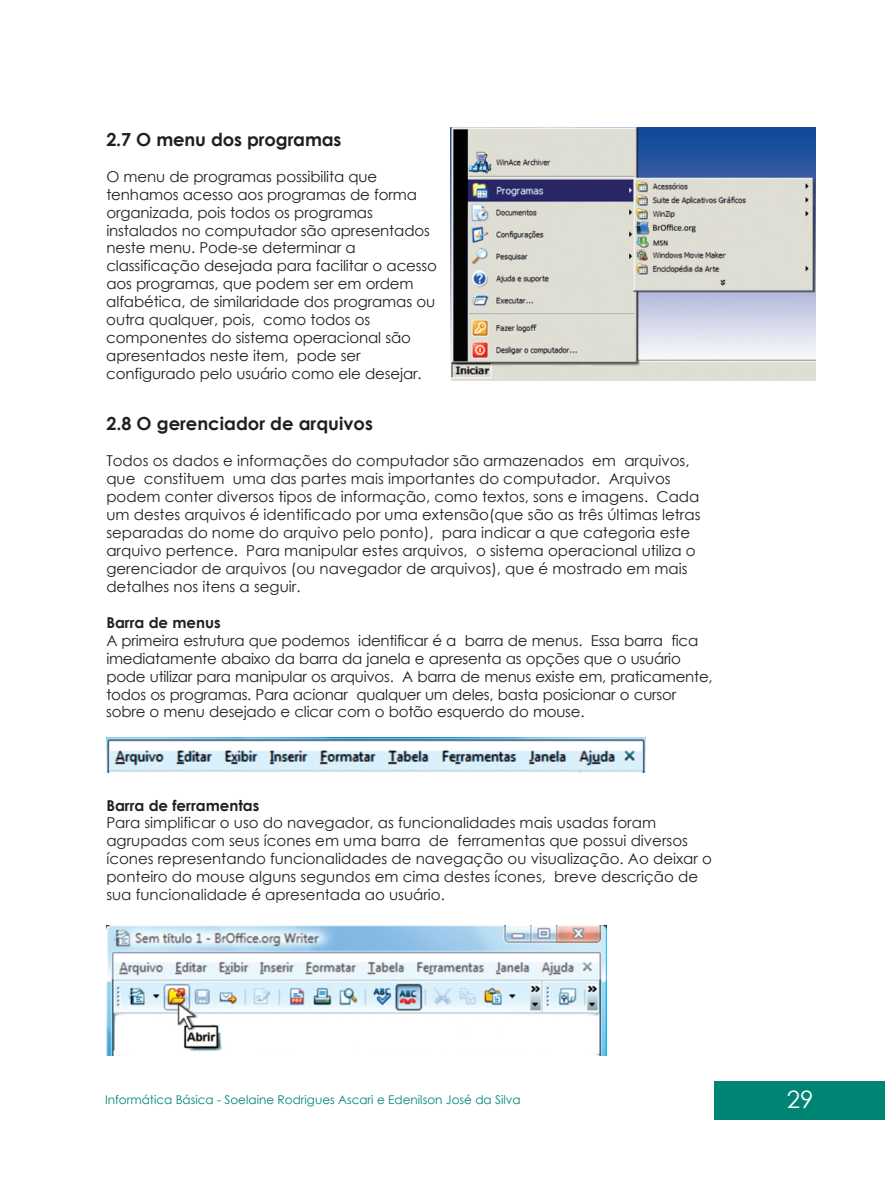
<style>
.page{position:relative;width:885px;height:1183px;background:#fff}
.page>*{position:absolute;margin:0;border:0;box-sizing:border-box;transform-origin:0 0}
.t1{font:24px "Century Gothic";color:#fff}
.t2{font:700 18px "Century Gothic";color:#231f20}
.t3{font:15px/17.9px "Century Gothic";color:#231f20}
.t4{font:700 15px "Century Gothic";color:#231f20}
.t5{font:12px "Century Gothic";color:#008575}
</style>
<div class="page">
<div style="left:714px;top:1080px;width:170px;height:38px;background:#008575"></div>
<img style="left:450px;top:127px;width:365px;height:253px">
<img style="left:106px;top:737px;width:539px;height:35px">
<img style="left:106px;top:925px;width:501px;height:130px">
<p class="t2" style="left:106px;top:132px;width:236px">2.7 O menu dos programas</p>
<p class="t3" style="left:106px;top:169px;width:332px">O menu de programas possibilita que tenhamos acesso aos programas de forma organizada, pois todos os programas instalados no computador são apresentados neste menu. Pode-se determinar a classificação desejada para facilitar o acesso aos programas, que podem ser em ordem alfabética, de similaridade dos programas ou outra qualquer, pois, como todos os componentes do sistema operacional são apresentados neste item, pode ser configurado pelo usuário como ele desejar.</p>
<p class="t2" style="left:106px;top:416px;width:268px">2.8 O gerenciador de arquivos</p>
<p class="t3" style="left:106px;top:453px;width:595px">Todos os dados e informações do computador são armazenados em arquivos, que constituem uma das partes mais importantes do computador. Arquivos podem conter diversos tipos de informação, como textos, sons e imagens. Cada um destes arquivos é identificado por uma extensão(que são as três últimas letras separadas do nome do arquivo pelo ponto), para indicar a que categoria este arquivo pertence. Para manipular estes arquivos, o sistema operacional utiliza o gerenciador de arquivos (ou navegador de arquivos), que é mostrado em mais detalhes nos itens a seguir.</p>
<p class="t4" style="left:106px;top:616px;width:116px">Barra de menus</p>
<p class="t3" style="left:106px;top:632px;width:607px">A primeira estrutura que podemos identificar é a barra de menus. Essa barra fica imediatamente abaixo da barra da janela e apresenta as opções que o usuário pode utilizar para manipular os arquivos. A barra de menus existe em, praticamente, todos os programas. Para acionar qualquer um deles, basta posicionar o cursor sobre o menu desejado e clicar com o botão esquerdo do mouse.</p>
<p class="t4" style="left:106px;top:799px;width:154px">Barra de ferramentas</p>
<p class="t3" style="left:106px;top:815px;width:607px">Para simplificar o uso do navegador, as funcionalidades mais usadas foram agrupadas com seus ícones em uma barra de ferramentas que possui diversos ícones representando funcionalidades de navegação ou visualização. Ao deixar o ponteiro do mouse alguns segundos em cima destes ícones, breve descrição de sua funcionalidade é apresentada ao usuário.</p>
<p class="t5" style="left:105px;top:1094px;width:417px">Informática Básica - Soelaine Rodrigues Ascari e Edenilson José da Silva</p>
<h1 class="t1" style="left:786px;top:1090px;width:28px">29</h1>
</div>
